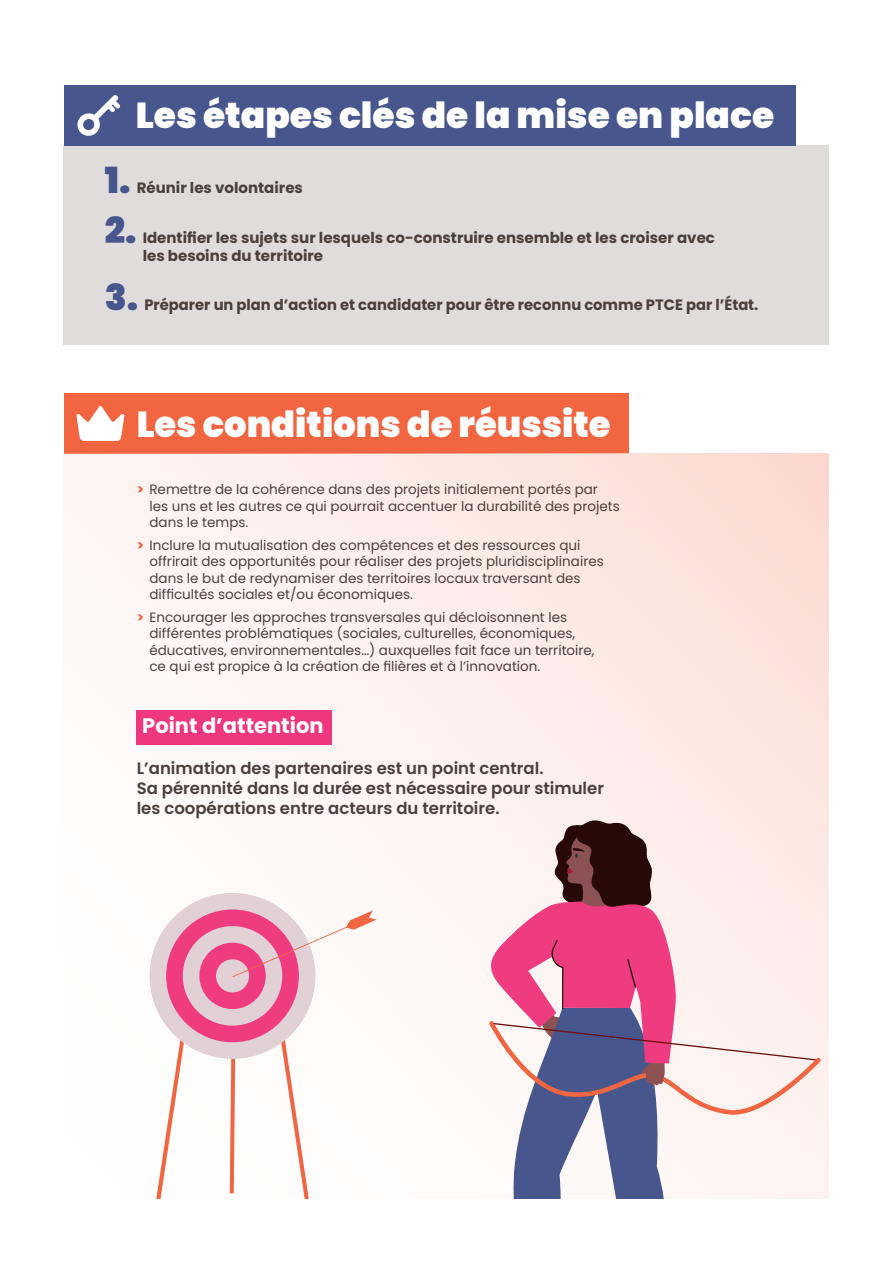
<style>
.page{position:relative;width:893px;height:1263px;background:#fff}
.page>*{position:absolute;margin:0;border:0;box-sizing:border-box;transform-origin:0 0}
.t1{font:900 36px "Poppins";color:#fff}
.t2{font:900 36px "Poppins";color:#47568c}
.t3{font:700 21px "Poppins";color:#fff}
.t4{font:600 16.5px/19.8px "Poppins";color:#4b3f3c}
.t5{font:700 15px/18px "Poppins";color:#4b3f3c}
.t6{font:13.5px/16.5px "Poppins";color:#4b3f3c}
.s1{font-weight:700;color:#f16540}
</style>
<div class="page">
<div style="left:64px;top:145px;width:765px;height:200px;background:#dfdcdb"></div>
<div style="left:64px;top:85px;width:732px;height:60px;background:#47568c"></div>
<svg style="left:77px;top:95px;width:43px;height:41px"></svg>
<div style="left:64px;top:393px;width:565px;height:61px;background:#f16540"></div>
<svg style="left:76px;top:406px;width:48px;height:35px"></svg>
<div style="left:64px;top:454px;width:765px;height:745px;background:linear-gradient(to right,#fefefe,#fce1da)"></div>
<div style="left:136px;top:710px;width:196px;height:34px;background:#ef377f"></div>
<svg style="left:281px;top:1037px;width:29px;height:162px"></svg>
<svg style="left:155px;top:1037px;width:30px;height:162px"></svg>
<svg style="left:230px;top:1059px;width:5px;height:134px"></svg>
<div style="left:150px;top:893px;width:165px;height:166px;background:#e1d0d5;border-radius:50%"></div>
<div style="left:166px;top:909px;width:133px;height:133px;background:#ef3b7f;border-radius:50%"></div>
<div style="left:183px;top:926px;width:99px;height:100px;background:#e1d0d5;border-radius:50%"></div>
<div style="left:199px;top:943px;width:67px;height:66px;background:#ef3b7f;border-radius:50%"></div>
<div style="left:216px;top:959px;width:33px;height:33px;background:#e1d0d5;border-radius:50%"></div>
<svg style="left:232px;top:910px;width:145px;height:67px"></svg>
<svg style="left:486px;top:817px;width:335px;height:382px"></svg>
<h1 class="t1" style="left:136px;top:94px;width:640px">Les étapes clés de la mise en place</h1>
<h1 class="t2" style="left:105px;top:160px;width:27px">1.</h1>
<p class="t5" style="left:137px;top:179px;width:168px">Réunir les volontaires</p>
<h1 class="t2" style="left:105px;top:209px;width:33px">2.</h1>
<p class="t5" style="left:143px;top:229px;width:574px">Identifier les sujets sur lesquels co-construire ensemble et les croiser avec les besoins du territoire</p>
<h1 class="t2" style="left:105px;top:276px;width:35px">3.</h1>
<p class="t5" style="left:144px;top:296px;width:615px">Préparer un plan d’action et candidater pour être reconnu comme PTCE par l’État.</p>
<h1 class="t1" style="left:137px;top:404px;width:475px">Les conditions de réussite</h1>
<p class="t6" style="left:149px;top:481px;width:472px;text-indent:-13px"><span class="s1">&gt;</span> Remettre de la cohérence dans des projets initialement portés par les uns et les autres ce qui pourrait accentuer la durabilité des projets dans le temps.</p>
<p class="t6" style="left:149px;top:537px;width:456px;text-indent:-13px"><span class="s1">&gt;</span> Inclure la mutualisation des compétences et des ressources qui offrirait des opportunités pour réaliser des projets pluridisciplinaires dans le but de redynamiser des territoires locaux traversant des difficultés sociales et/ou économiques.</p>
<p class="t6" style="left:149px;top:609px;width:447px;text-indent:-13px"><span class="s1">&gt;</span> Encourager les approches transversales qui décloisonnent les différentes problématiques (sociales, culturelles, économiques, éducatives, environnementales…) auxquelles fait face un territoire, ce qui est propice à la création de filières et à l’innovation.</p>
<h2 class="t3" style="left:142px;top:713px;width:183px">Point d’attention</h2>
<p class="t4" style="left:137px;top:758px;width:469px">L’animation des partenaires est un point central.<br>Sa pérennité dans la durée est nécessaire pour stimuler les coopérations entre acteurs du territoire.</p>
</div>
